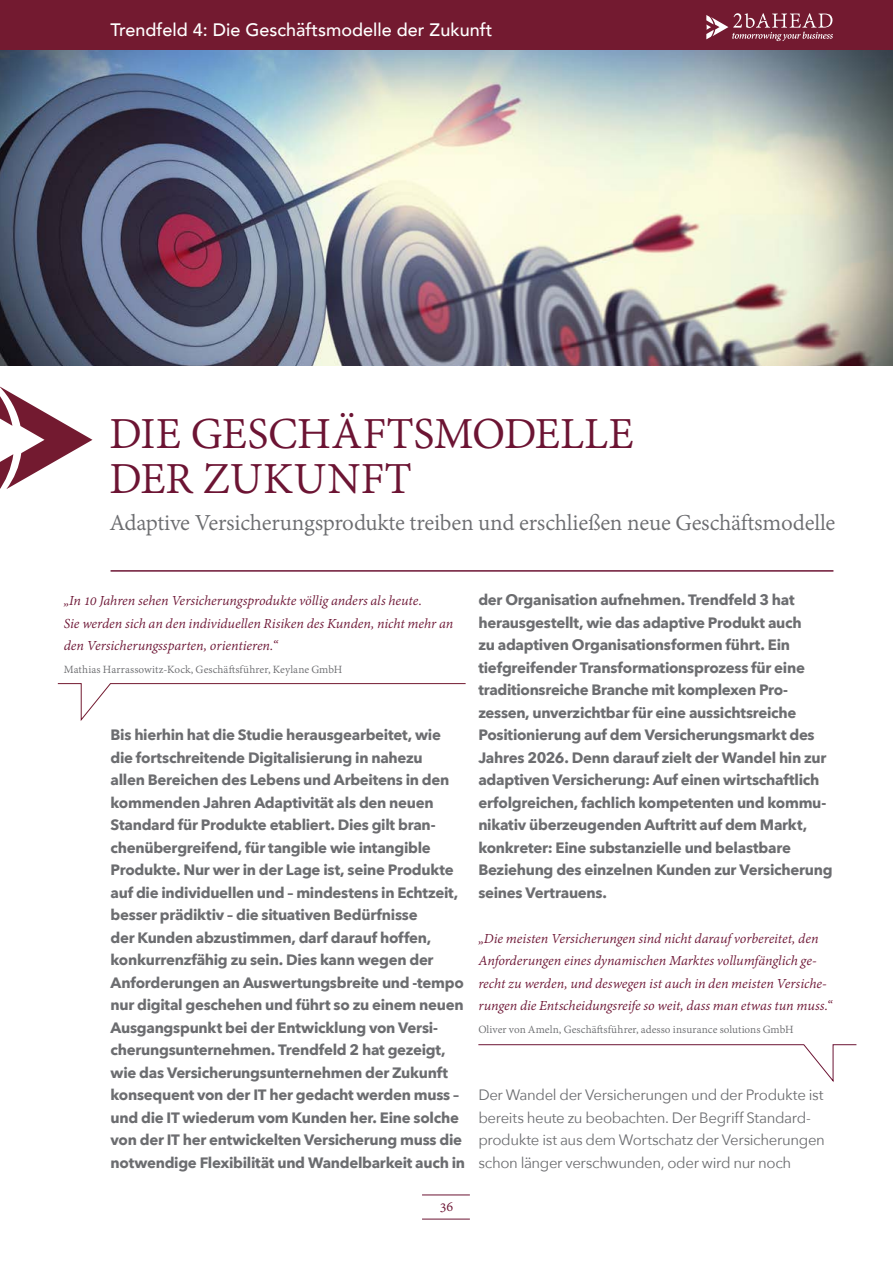
<style>
.page{position:relative;width:893px;height:1263px;background:#fff}
.page>*{position:absolute;margin:0;border:0;box-sizing:border-box;transform-origin:0 0}
.t1{font:48px/45px "Adobe Devanagari";color:#6c1433}
.t2{font:24.75px "Adobe Devanagari";letter-spacing:-.01em;color:#6c6d70}
.t3{font:500 18px "Avenir";color:#fff}
.t4{font:700 15px/22.5px "Avenir Next";letter-spacing:-.02em;color:#6c6d70}
.t5{font:italic 15px/22.5px "Adobe Devanagari";letter-spacing:-.005em;color:#6c1433}
.t6{font:15px/22.5px "Avenir Next";letter-spacing:-.025em;color:#6c6d70}
.t7{font:15px "Adobe Devanagari";color:#6c1433}
.t8{font:12px "Adobe Devanagari";letter-spacing:.005em;color:#6c6d70}
</style>
<div class="page">
<svg style="left:0;top:386px;width:92px;height:103px"></svg>
<img style="left:0;top:50px;width:893px;height:316px">
<div style="left:0;top:0;width:893px;height:50px;background:#731a30"></div>
<svg style="left:706px;top:13px;width:127px;height:28px"></svg>
<svg style="left:57px;top:683px;width:409px;height:38px"></svg>
<svg style="left:478px;top:1044px;width:379px;height:38px"></svg>
<hr style="left:111px;top:570px;width:722px;height:2px;background:#6c1433">
<hr style="left:422px;top:1195px;width:48px;height:1px;background:#6c1433">
<hr style="left:422px;top:1219px;width:48px;height:1px;background:#6c1433">
<p class="t3" style="left:111px;top:14px;width:383px">Trendfeld 4: Die Geschäftsmodelle der Zukunft</p>
<h1 class="t1" style="left:109px;top:415px;width:526px">DIE GESCHÄFTSMODELLE<br>DER ZUKUNFT</h1>
<h2 class="t2" style="left:109px;top:509px;width:727px">Adaptive Versicherungsprodukte treiben und erschließen neue Geschäftsmodelle</h2>
<p class="t5" style="left:64px;top:591px;width:391px">„In 10 Jahren sehen Versicherungsprodukte völlig anders als heute.<br>Sie werden sich an den individuellen Risiken des Kunden, nicht mehr an den Versicherungssparten, orientieren.“</p>
<p class="t8" style="left:64px;top:662px;width:280px">Mathias Harrassowitz-Kock, Geschäftsführer, Keylane GmbH</p>
<p class="t4" style="left:111px;top:723px;width:356px">Bis hierhin hat die Studie herausgearbeitet, wie die fortschreitende Digitalisierung in nahezu<br>allen Bereichen des Lebens und Arbeitens in den kommenden Jahren Adaptivität als den neuen Standard für Produkte etabliert. Dies gilt bran&shy;chenübergreifend, für tangible wie intangible Produkte. Nur wer in der Lage ist, seine Produkte auf die individuellen und – mindestens in Echtzeit, besser prädiktiv – die situativen Bedürfnisse<br>der Kunden abzustimmen, darf darauf hoffen, konkurrenzfähig zu sein. Dies kann wegen der Anforderungen an Auswertungsbreite und -tempo nur digital geschehen und führt so zu einem neuen Ausgangspunkt bei der Entwicklung von Versi&shy;cherungsunternehmen. Trendfeld 2 hat gezeigt, wie das Versicherungsunternehmen der Zukunft konsequent von der IT her gedacht werden muss – und die IT wiederum vom Kunden her. Eine solche von der IT her entwickelten Versicherung muss die notwendige Flexibilität und Wandelbarkeit auch in</p>
<p class="t7" style="left:440px;top:1198px;width:15px">36</p>
<p class="t4" style="left:478px;top:588px;width:356px">der Organisation aufnehmen. Trendfeld 3 hat herausgestellt, wie das adaptive Produkt auch<br>zu adaptiven Organisationsformen führt. Ein tiefgreifender Transformationsprozess für eine traditionsreiche Branche mit komplexen Pro&shy;zessen, unverzichtbar für eine aussichtsreiche Positionierung auf dem Versicherungsmarkt des Jahres 2026. Denn darauf zielt der Wandel hin zur adaptiven Versicherung: Auf einen wirtschaftlich erfolgreichen, fachlich kompetenten und kommu&shy;nikativ überzeugenden Auftritt auf dem Markt, konkreter: Eine substanzielle und belastbare Beziehung des einzelnen Kunden zur Versicherung seines Vertrauens.</p>
<p class="t5" style="left:478px;top:928px;width:355px">„Die meisten Versicherungen sind nicht darauf vorbereitet, den Anforderungen eines dynamischen Marktes vollumfänglich ge&shy;recht zu werden, und deswegen ist auch in den meisten Versiche&shy;rungen die Entscheidungsreife so weit, dass man etwas tun muss.“</p>
<p class="t8" style="left:478px;top:1022px;width:317px">Oliver von Ameln, Geschäftsführer, adesso insurance solutions GmbH</p>
<p class="t6" style="left:478px;top:1083px;width:348px">Der Wandel der Versicherungen und der Produkte ist bereits heute zu beobachten. Der Begriff Standard&shy;produkte ist aus dem Wortschatz der Versicherungen schon länger verschwunden, oder wird nur noch</p>
</div>
